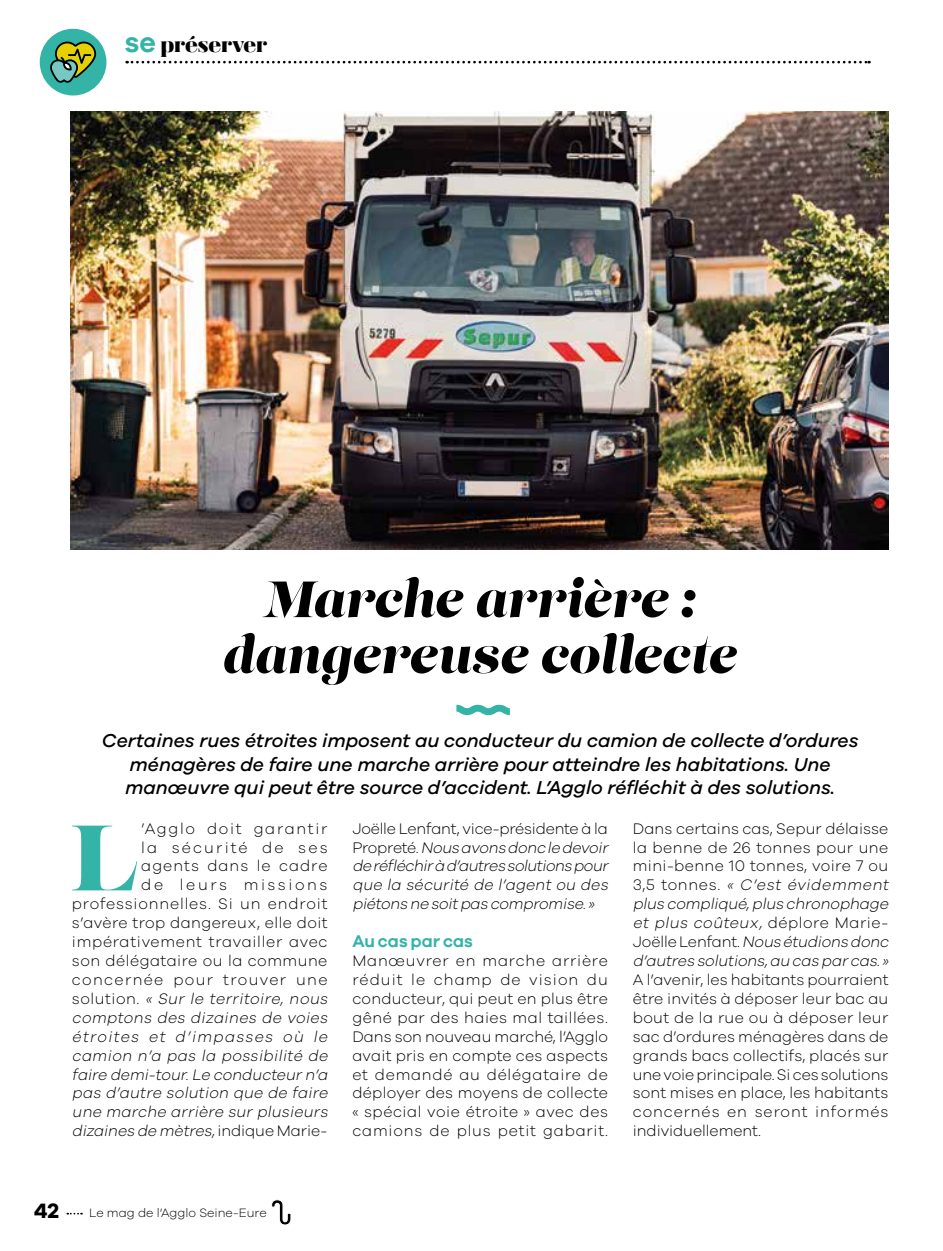
<style>
.page{position:relative;width:943px;height:1251px;background:#fff}
.page>*{position:absolute;margin:0;border:0;box-sizing:border-box;transform-origin:0 0}
.t1{font:92.4px "Lust";color:#33b4a7}
.t2{font:italic 50.75px/56px "Lust";color:#000;text-align:center}
.t3{font:700 21.35px "Galano Grotesque";color:#000}
.t4{font:21px "Magnel";color:#000}
.t5{font:italic 500 19.25px/23.1px "Galano Grotesque";color:#000;text-align:center}
.t6{font:600 17.5px "Galano Grotesque";color:#33b4a7}
.t7{font:300 15.75px/18.9px "Galano Grotesque";letter-spacing:.045em;color:#000;text-align:justify}
.t8{font:300 15.75px/18.9px "Galano Grotesque";letter-spacing:.025em;color:#000}
.t9{font:italic 300 15.75px/18.9px "Galano Grotesque";color:#000}
.t10{font:300 12.6px "Galano Grotesque";color:#000}
.s1{font-family:"Galano Grotesque";font-weight:600;font-size:28.88px;color:#33b4a7}
.s2{font-style:italic}
.s3{font-style:normal}
</style>
<div class="page">
<svg style="left:456px;top:704px;width:54px;height:11px"></svg>
<img style="left:71px;top:112px;width:817px;height:437px">
<svg style="left:127px;top:61px;width:742px;height:2px"></svg>
<svg style="left:67px;top:1212px;width:15px;height:2px"></svg>
<svg style="left:271px;top:1199px;width:20px;height:26px"></svg>
<div style="left:40px;top:29px;width:66px;height:66px;background:#33b4a7;border-radius:50%"></div>
<svg style="left:50px;top:42px;width:46px;height:41px"></svg>
<h3 class="t4" style="left:125px;top:31px;width:144px"><span class="s1">se</span> préserver</h3>
<h2 class="t2" style="left:223px;top:574px;width:516px">Marche arrière : dangereuse collecte</h2>
<p class="t5" style="left:102px;top:728px;width:758px">Certaines rues étroites imposent au conducteur du camion de collecte d’ordures ménagères de faire une marche arrière pour atteindre les habitations. Une manœuvre qui peut être source d’accident. L’Agglo réfléchit à des solutions.</p>
<p class="t7" style="left:72px;top:818px;width:260px;text-align:right">’Agglo doit garantir<br>la sécurité de ses<br>agents dans le cadre<br>de leurs missions professionnelles. Si un endroit s’avère trop dangereux, elle doit impérativement travailler avec son délégataire ou la commune concernée pour trouver une s o l u t i o n . <span class="s2">« Sur le territoire, nous comptons des dizaines de voies étroites et d’impasses où le camion n’a pas la possibilité de faire demi-tour.Le conducteur n’a pas d’autre solution que de faire une marche arrière sur plusieurs dizaines de mètres,</span>i n d i q u e M a r i e -</p>
<p class="t9" style="left:352px;top:818px;width:260px"><span class="s3">Joëlle Lenfant, vice-présidente à la P ro p reté .</span> Nous avons donc le devoir de réfléchirà d’autres solutions pour que la sécurité de l’agent ou des piétons ne soitpas compromise.»</p>
<h1 class="t1" style="left:71px;top:799px;width:68px">L</h1>
<p class="t6" style="left:352px;top:930px;width:122px">Au cas par cas</p>
<p class="t7" style="left:352px;top:950px;width:257px">Manœuvrer en marche arrière réduit le champ de vision du conducteur, qui peut en plus être gêné par des haies mal taillées.<br>Dans son nouveau marché, l’Agglo avait pris en compte ces aspects et demandé au délégataire de déployer des moyens de collecte « spécial voie étroite » avec des camions de plus petit gabarit.</p>
<p class="t8" style="left:632px;top:818px;width:260px">Dans certains cas, Sepur délaisse la benne de 26 tonnes pour une mini-benne 10 tonnes, voire 7 ou<br>3, 5 to n n e s . <span class="s2">« C’est évidemment plus compliqué,plus chronophage et plus coûteux,</span> déplore Marie-<br>J o ë l l e Le n fa nt. <span class="s2">Nous étudions donc d’autres solutions,au cas par cas.»</span></p>
<p class="t7" style="left:632px;top:969px;width:257px">A l’avenir, les habitants pourraient être invités à déposer leur bac au bout de la rue ou à déposer leur sac d’ordures ménagères dans de grands bacs collectifs, placés sur une voie principale. Si ces solutions sont mises en place, les habitants concernés en seront informés individuellement.</p>
<h3 class="t3" style="left:34px;top:1197px;width:27px">42</h3>
<p class="t10" style="left:89px;top:1204px;width:179px">Le mag de l’Agglo Seine-Eure</p>
</div>
